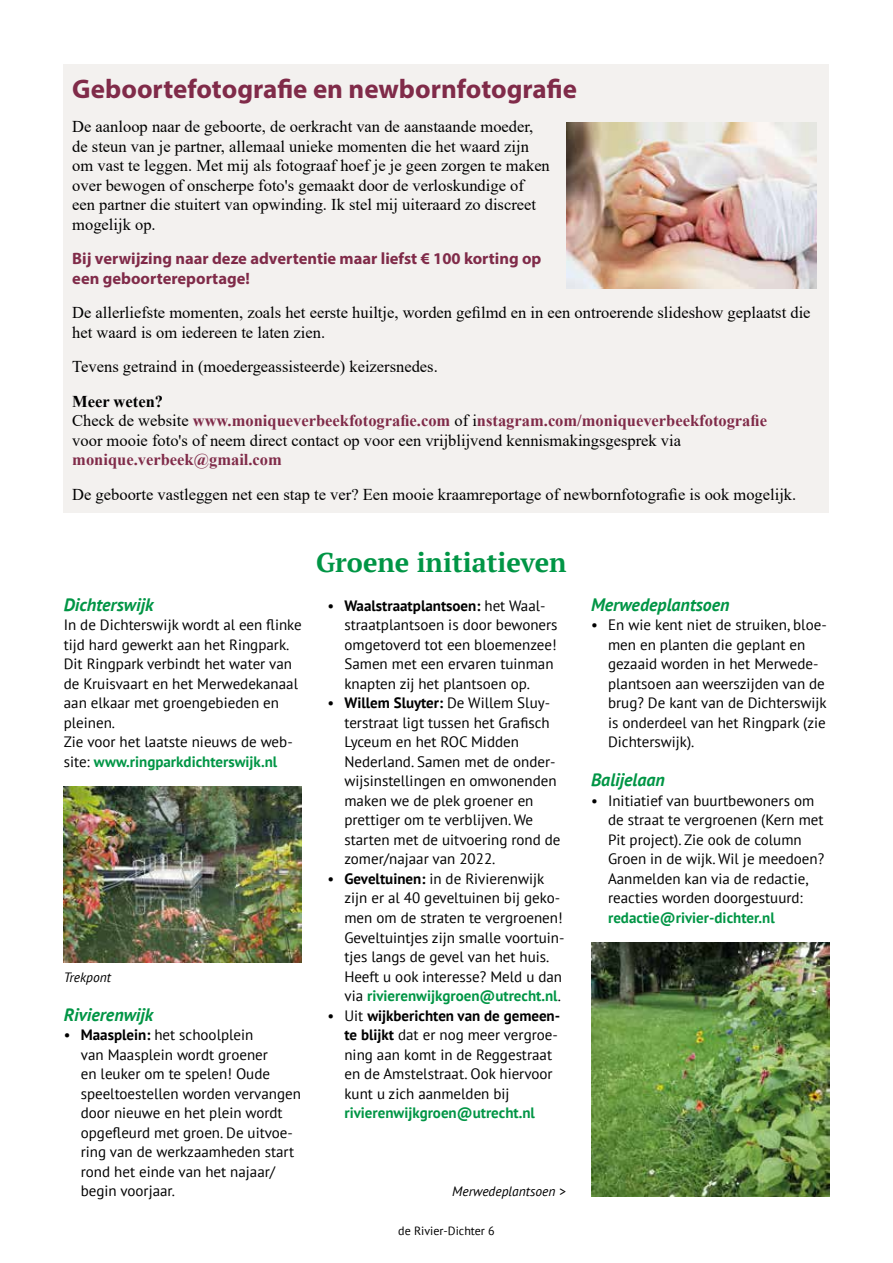
<style>
.page{position:relative;width:893px;height:1263px;background:#fff}
.page>*{position:absolute;margin:0;border:0;box-sizing:border-box;transform-origin:0 0}
.t1{font:700 27px "Myriad Pro";color:#802b49}
.t2{font:700 27px "PT Serif";color:#009545}
.t3{font:italic 700 18px "PT Sans";color:#009545}
.t4{font:16.5px/19.5px "Times New Roman";color:#000}
.t5{font:700 16.5px/19.5px "Myriad Pro";color:#802b49}
.t6{font:700 16.5px "Times New Roman";color:#802b49}
.t7{font:15px/19.5px "PT Sans";color:#000}
.t8{font:700 15px "PT Sans";color:#009545}
.t9{font:italic 13.5px "PT Sans";color:#000}
.t10{font:12px "PT Sans";color:#000}
.s1{font-weight:700}
.s2{font-weight:700;color:#802b49}
.s3{font-weight:700;color:#009545}
</style>
<div class="page">
<img style="left:591px;top:942px;width:238px;height:254px">
<img style="left:64px;top:786px;width:238px;height:176px">
<div style="left:64px;top:64px;width:765px;height:448px;background:#f3f1ef"></div>
<img style="left:567px;top:122px;width:249px;height:167px">
<h1 class="t1" style="left:72px;top:71px;width:506px">Geboortefotografie en newbornfotografie</h1>
<p class="t4" style="left:72px;top:116px;width:479px">De aanloop naar de geboorte, de oerkracht van de aanstaande moeder, de steun van je partner, allemaal unieke momenten die het waard zijn om vast te leggen. Met mij als fotograaf hoef je je geen zorgen te maken over bewogen of onscherpe foto's gemaakt door de verloskundige of een partner die stuitert van opwinding. Ik stel mij uiteraard zo discreet mogelijk op.</p>
<p class="t5" style="left:72px;top:248px;width:471px">Bij verwijzing naar deze advertentie maar liefst € 100 korting op een geboortereportage!</p>
<p class="t4" style="left:72px;top:302px;width:740px">De allerliefste momenten, zoals het eerste huiltje, worden gefilmd en in een ontroerende slideshow geplaatst die het waard is om iedereen te laten zien.</p>
<p class="t4" style="left:72px;top:356px;width:367px">Tevens getraind in (moedergeassisteerde) keizersnedes.</p>
<p class="t4" style="left:72px;top:391px;width:696px"><span class="s1">Meer weten?<br></span>Check de website <span class="s2">www.moniqueverbeekfotografie.com</span> of i<span class="s2">nstagram.com/moniqueverbeekfotografie </span>voor mooie foto's of neem direct contact op voor een vrijblijvend kennismakingsgesprek via</p>
<p class="t6" style="left:72px;top:448px;width:211px">monique.verbeek@gmail.com</p>
<p class="t4" style="left:72px;top:484px;width:726px">De geboorte vastleggen net een stap te ver? Een mooie kraamreportage of newbornfotografie is ook mogelijk.</p>
<p class="t3" style="left:64px;top:593px;width:91px">Dichterswijk</p>
<p class="t7" style="left:64px;top:615px;width:240px">In de Dichterswijk wordt al een flinke tijd hard gewerkt aan het Ringpark.<br>Dit Ringpark verbindt het water van de Kruisvaart en het Merwedekanaal aan elkaar met groengebieden en pleinen.<br>Zie voor het laatste nieuws de web&shy;site: <span class="s3">www.ringparkdichterswijk.nl</span></p>
<p class="t9" style="left:64px;top:968px;width:49px">Trekpont</p>
<p class="t3" style="left:64px;top:1002px;width:91px">Rivierenwijk</p>
<p class="t7" style="left:81px;top:1025px;width:222px;text-indent:-17px">• <span class="s1">Maasplein:</span> het schoolplein<br>van Maasplein wordt groener<br>en leuker om te spelen! Oude speeltoestellen worden vervangen door nieuwe en het plein wordt opgefleurd met groen. De uitvoe&shy;ring van de werkzaamheden start rond het einde van het najaar/ begin voorjaar.</p>
<h1 class="t2" style="left:316px;top:544px;width:252px">Groene initiatieven</h1>
<p class="t7" style="left:344px;top:596px;width:215px;text-indent:-17px">• <span class="s1">Waalstraatplantsoen:</span> het Waal&shy;straatplantsoen is door bewoners omgetoverd tot een bloemenzee!<br>Samen met een ervaren tuinman knapten zij het plantsoen op.</p>
<p class="t7" style="left:344px;top:693px;width:218px;text-indent:-17px">• <span class="s1">Willem Sluyter:</span> De Willem Sluy&shy;terstraat ligt tussen het Grafisch<br>Lyceum en het ROC Midden<br>Nederland. Samen met de onder&shy;wijsinstellingen en omwonenden maken we de plek groener en prettiger om te verblijven. We starten met de uitvoering rond de zomer/najaar van 2022.</p>
<p class="t7" style="left:344px;top:869px;width:222px;text-indent:-17px">• <span class="s1">Geveltuinen:</span> in de Rivierenwijk zijn er al 40 geveltuinen bij geko&shy;men om de straten te vergroenen!<br>Geveltuintjes zijn smalle voortuin&shy;tjes langs de gevel van het huis.<br>Heeft u ook interesse? Meld u dan via <span class="s3">rivierenwijkgroen@utrecht.nl</span>.</p>
<p class="t7" style="left:344px;top:1005px;width:217px;text-indent:-17px">• Uit <span class="s1">wijkberichten van de gemeen&shy;te blijkt</span> dat er nog meer vergroe&shy;ning aan komt in de Reggestraat en de Amstelstraat. Ook hiervoor kunt u zich aanmelden bij</p>
<p class="t8" style="left:344px;top:1103px;width:192px">rivierenwijkgroen@utrecht.nl</p>
<p class="t9" style="left:452px;top:1183px;width:115px">Merwedeplantsoen &gt;</p>
<p class="t10" style="left:398px;top:1223px;width:98px">de Rivier-Dichter 6</p>
<p class="t3" style="left:591px;top:593px;width:140px">Merwedeplantsoen</p>
<p class="t7" style="left:608px;top:615px;width:220px;text-indent:-17px">• En wie kent niet de struiken, bloe&shy;men en planten die geplant en gezaaid worden in het Merwede&shy;plantsoen aan weerszijden van de brug? De kant van de Dichterswijk is onderdeel van het Ringpark (zie<br>Dichterswijk).</p>
<p class="t3" style="left:591px;top:768px;width:75px">Balijelaan</p>
<p class="t7" style="left:608px;top:791px;width:218px;text-indent:-17px">• Initiatief van buurtbewoners om de straat te vergroenen (Kern met<br>Pit project). Zie ook de column<br>Groen in de wijk. Wil je meedoen?<br>Aanmelden kan via de redactie, reacties worden doorgestuurd:</p>
<p class="t8" style="left:608px;top:908px;width:168px">redactie@rivier-dichter.nl</p>
</div>
